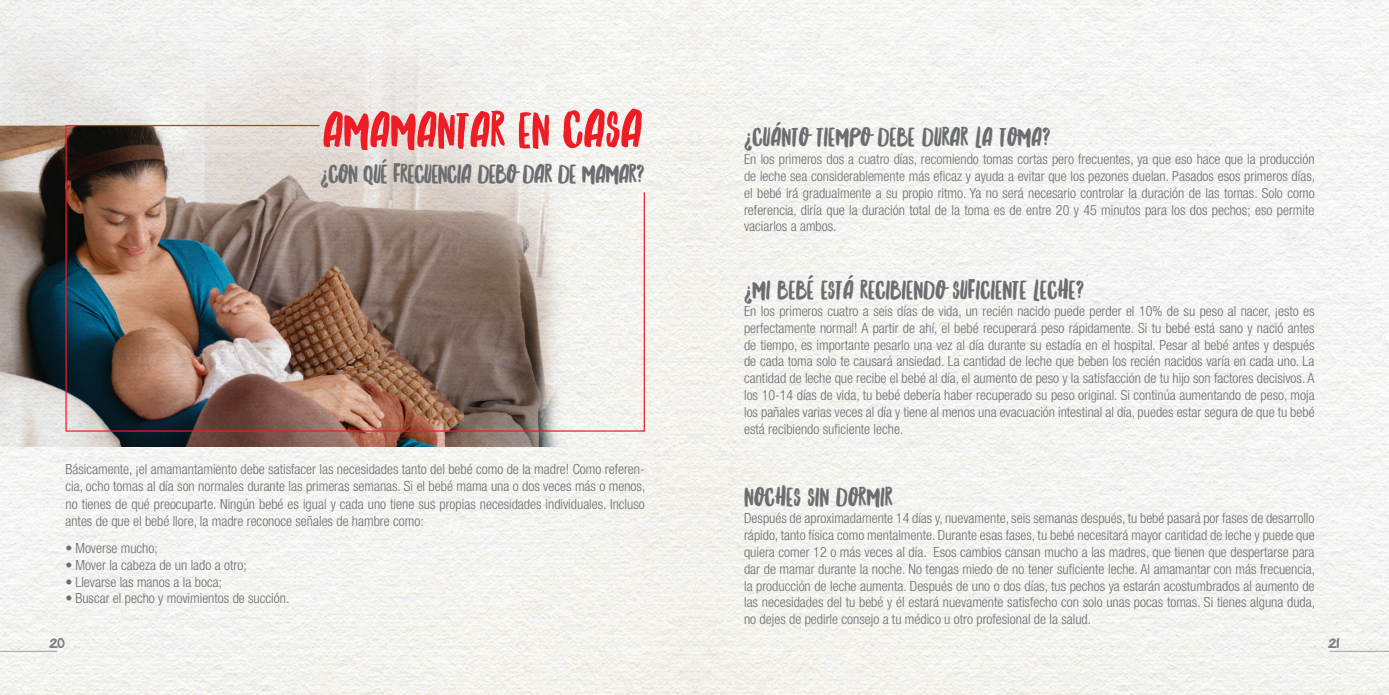
<style>
.page{position:relative;width:1389px;height:695px;background:#fff}
.page>*{position:absolute;margin:0;border:0;box-sizing:border-box;transform-origin:0 0}
.titulos{font:52.5px "Northern Soul Caps";letter-spacing:-.01em;color:#ee1c25}
.t1{font:27.65px "Northern Soul Caps";letter-spacing:-.01em;color:#6c6d70}
.t2{font:27.65px "Northern Soul Caps";letter-spacing:-.03em;color:#6c6d70}
.txt{font:300 condensed 14px/16.8px "Helvetica Neue LT Pro";color:#6c6d70;text-align:justify}
.t3{font:10.5px "Hand Of Sean";color:#808285}
.s1{font-size:56px}
</style>
<div class="page">
<img style="left:0;top:0;width:1389px;height:694px">
<hr style="left:0;top:651px;width:58px;height:1px;background:#9e9e9c">
<hr style="left:1329px;top:651px;width:60px;height:1px;background:#9e9e9c">
<img style="left:0;top:0;width:724px;height:446px">
<img style="left:65px;top:124px;width:580px;height:308px">
<p class="titulos" style="left:322px;top:100px;width:322px">AMAMANTAR EN <span class="s1">CASA</span></p>
<p class="t2" style="left:320px;top:158px;width:326px">¿CON QUÉ FRECUENCIA DEBO DAR DE MAMAR?</p>
<p class="txt" style="left:65px;top:460px;width:581px;line-height:17.5px">Básicamente, ¡el amamantamiento debe satisfacer las necesidades tanto del bebé como de la madre! Como referen&shy;cia, ocho tomas al día son normales durante las primeras semanas. Si el bebé mama una o dos veces más o menos, no tienes de qué preocuparte. Ningún bebé es igual y cada uno tiene sus propias necesidades individuales. Incluso antes de que el bebé llore, la madre reconoce señales de hambre como:</p>
<p class="txt" style="left:65px;top:539px;width:94px">• Moverse mucho;</p>
<p class="txt" style="left:65px;top:556px;width:183px">• Mover la cabeza de un lado a otro;</p>
<p class="txt" style="left:65px;top:573px;width:158px">• Llevarse las manos a la boca;</p>
<p class="txt" style="left:65px;top:590px;width:225px">• Buscar el pecho y movimientos de succión.</p>
<p class="t1" style="left:744px;top:121px;width:308px">¿CUÁNTO TIEMPO DEBE DURAR LA TOMA?</p>
<p class="txt" style="left:744px;top:151px;width:573px">En los primeros dos a cuatro días, recomiendo tomas cortas pero frecuentes, ya que eso hace que la producción de leche sea considerablemente más eficaz y ayuda a evitar que los pezones duelan. Pasados esos primeros días, el bebé irá gradualmente a su propio ritmo. Ya no será necesario controlar la duración de las tomas. Solo como referencia, diría que la duración total de la toma es de entre 20 y 45 minutos para los dos pechos; eso permite vaciarlos a ambos.</p>
<p class="t1" style="left:744px;top:274px;width:342px">¿MI BEBÉ ESTÁ RECIBIENDO SUFICIENTE LECHE?</p>
<p class="txt" style="left:744px;top:302px;width:572px">En los primeros cuatro a seis días de vida, un recién nacido puede perder el 10% de su peso al nacer, ¡esto es perfectamente normal! A partir de ahí, el bebé recuperará peso rápidamente. Si tu bebé está sano y nació antes de tiempo, es importante pesarlo una vez al día durante su estadía en el hospital. Pesar al bebé antes y después de cada toma solo te causará ansiedad. La cantidad de leche que beben los recién nacidos varía en cada uno. La cantidad de leche que recibe el bebé al día, el aumento de peso y la satisfacción de tu hijo son factores decisivos. A los 10-14 días de vida, tu bebé debería haber recuperado su peso original. Si continúa aumentando de peso, moja los pañales varias veces al día y tiene al menos una evacuación intestinal al día, puedes estar segura de que tu bebé está recibiendo suficiente leche.</p>
<p class="t1" style="left:744px;top:481px;width:151px">NOCHES SIN DORMIR</p>
<p class="txt" style="left:744px;top:509px;width:573px">Después de aproximadamente 14 días y, nuevamente, seis semanas después, tu bebé pasará por fases de desarrollo rápido, tanto física como mentalmente. Durante esas fases, tu bebé necesitará mayor cantidad de leche y puede que quiera comer 12 o más veces al día. Esos cambios cansan mucho a las madres, que tienen que despertarse para dar de mamar durante la noche. No tengas miedo de no tener suficiente leche. Al amamantar con más frecuencia, la producción de leche aumenta. Después de uno o dos días, tus pechos ya estarán acostumbrados al aumento de las necesidades del tu bebé y él estará nuevamente satisfecho con solo unas pocas tomas. Si tienes alguna duda, no dejes de pedirle consejo a tu médico u otro profesional de la salud.</p>
<p class="t3" style="left:50px;top:634px;width:16px">20</p>
<p class="t3" style="left:1329px;top:634px;width:12px">21</p>
</div>
